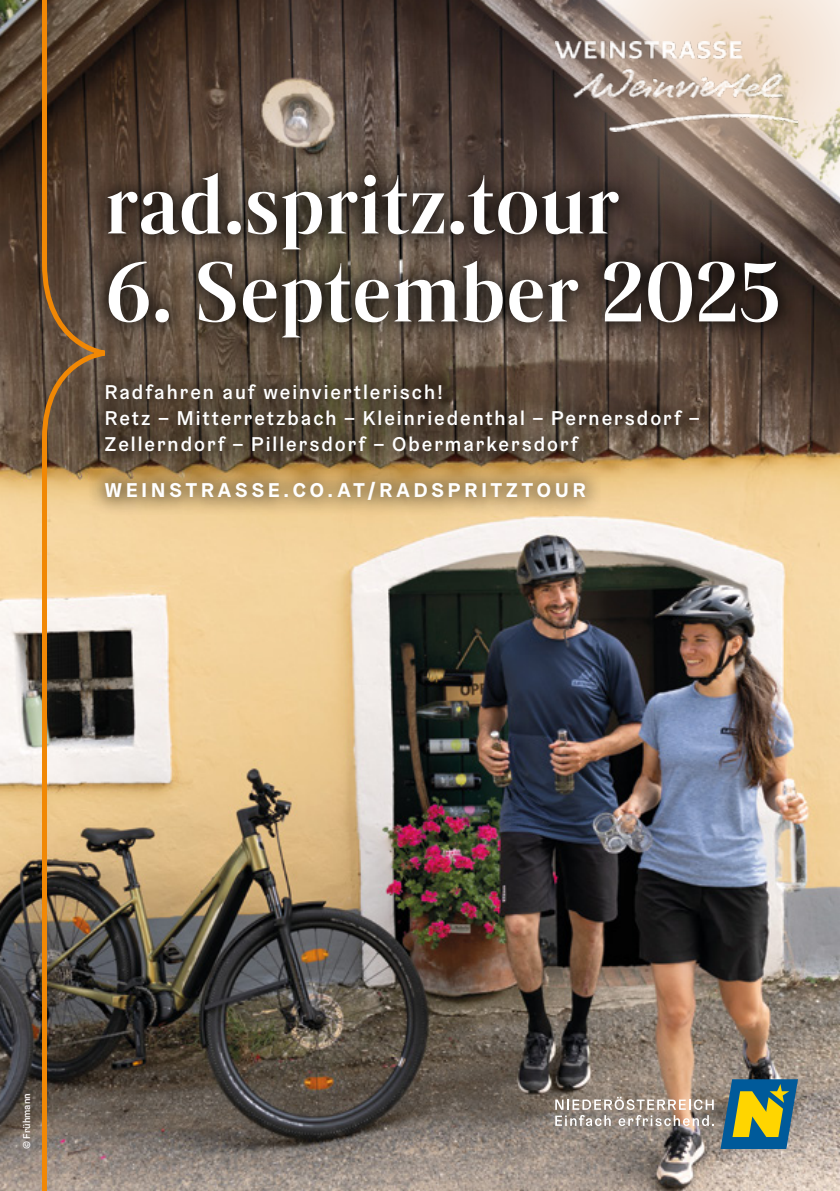
<style>
.page{position:relative;width:840px;height:1191px;background:#fff}
.page>*{position:absolute;margin:0;border:0;box-sizing:border-box;transform-origin:0 0}
.t1{font:600 80px "Rando Display";color:#fff}
.t2{font:500 20px/26px "Graebenbach";letter-spacing:.1em;color:#fff}
.t3{font:700 20px "Graebenbach";letter-spacing:.2em;color:#fff}
.t4{font:500 10px "Graebenbach";color:#fffbfa}
</style>
<div class="page">
<img style="left:0;top:0;width:839px;height:1191px">
<svg style="left:555px;top:0;width:284px;height:249px;background:#bdaea2"></svg>
<svg style="left:39px;top:0;width:71px;height:1191px;background:#816b50"></svg>
<svg style="left:555px;top:1096px;width:158px;height:30px;background:#aea197"></svg>
<svg style="left:720px;top:1079px;width:77px;height:70px;background:#658767"></svg>
<img style="left:555px;top:42px;width:242px;height:90px">
<div style="left:90px;top:156px;width:704px;height:199px;background:#000;opacity:.9"></div>
<div style="left:88px;top:366px;width:627px;height:104px;background:#000;opacity:.8"></div>
<div style="left:87px;top:464px;width:515px;height:54px;background:#000;opacity:.8"></div>
<h1 class="t1" style="left:105px;top:146px;width:516px">rad.spritz.tour</h1>
<h1 class="t1" style="left:105px;top:234px;width:676px">6. September 2025</h1>
<p class="t2" style="left:105px;top:379px;width:596px">Radfahren auf weinviertlerisch!<br>Retz – Mitterretzbach – Kleinriedenthal – Pernersdorf –<br>Zellerndorf – Pillersdorf – Obermarkersdorf</p>
<p class="t3" style="left:105px;top:477px;width:482px">WEINSTRASSE.CO.AT/RADSPRITZTOUR</p>
<p class="t4" style="left:20px;top:1149px;width:57px;rotate:-90deg">© Frühmann</p>
</div>
